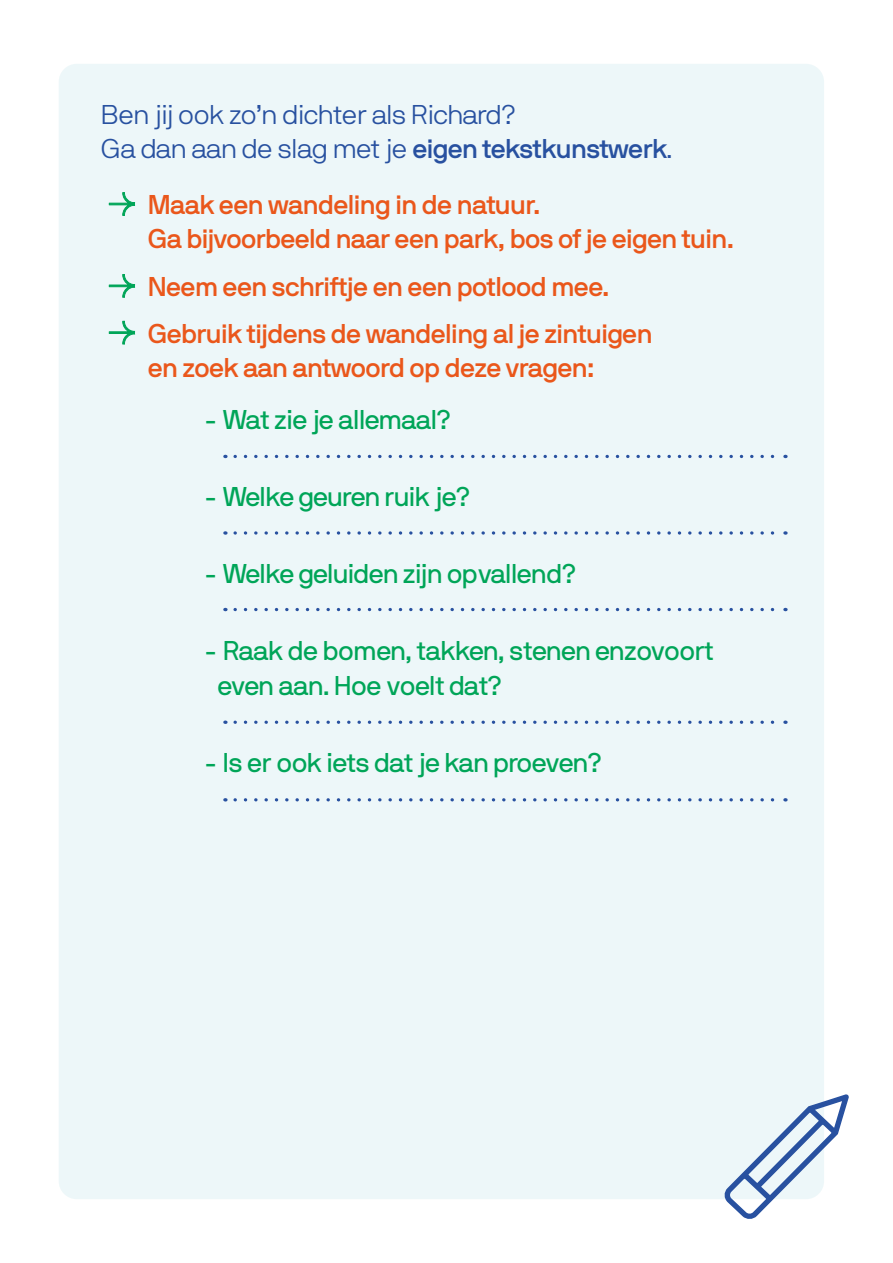
<style>
.page{position:relative;width:893px;height:1263px;background:#fff}
.page>*{position:absolute;margin:0;border:0;box-sizing:border-box;transform-origin:0 0}
.t1{font:500 27px/34.5px "NB International Pro";letter-spacing:-.02em;color:#ea571b}
.t2{font:27px/34.5px "NB International Pro";letter-spacing:-.03em;color:#00a558}
.t3{font:300 27px/34.5px "NB International Pro";letter-spacing:-.02em;color:#2851a0}
.s1{font-weight:500}
</style>
<div class="page">
<div style="left:59px;top:64px;width:765px;height:1135px;background:#edf7f9;border-radius:18px"></div>
<svg style="left:108px;top:192px;width:27px;height:24px"></svg>
<svg style="left:108px;top:274px;width:27px;height:24px"></svg>
<svg style="left:108px;top:320px;width:27px;height:25px"></svg>
<svg style="left:724px;top:1094px;width:125px;height:125px"></svg>
<svg style="left:235px;top:455px;width:551px;height:3px"></svg>
<svg style="left:235px;top:531px;width:551px;height:4px"></svg>
<svg style="left:235px;top:608px;width:551px;height:3px"></svg>
<svg style="left:235px;top:720px;width:551px;height:4px"></svg>
<svg style="left:235px;top:798px;width:551px;height:3px"></svg>
<p class="t3" style="left:101px;top:97px;width:573px">Ben jij ook zo’n dichter als Richard?<br>Ga dan aan de slag met je <span class="s1">eigen tekstkunstwerk</span>.</p>
<p class="t1" style="left:148px;top:187px;width:588px">Maak een wandeling in de natuur.<br>Ga bijvoorbeeld naar een park, bos of je eigen tuin.</p>
<p class="t1" style="left:148px;top:262px;width:506px;line-height:47.2px">Neem een schriftje en een potlood mee.<br>Gebruik tijdens de wandeling al je zintuigen</p>
<p class="t1" style="left:148px;top:351px;width:448px">en zoek aan antwoord op deze vragen:</p>
<p class="t2" style="left:203px;top:402px;width:249px">- Wat zie je allemaal?</p>
<p class="t2" style="left:203px;top:479px;width:268px">- Welke geuren ruik je?</p>
<p class="t2" style="left:203px;top:556px;width:374px">- Welke geluiden zijn opvallend?</p>
<p class="t2" style="left:218px;top:633px;width:498px;text-indent:-15px">- Raak de bomen, takken, stenen enzovoort even aan. Hoe voelt dat?</p>
<p class="t2" style="left:203px;top:744px;width:400px">- Is er ook iets dat je kan proeven?</p>
</div>
